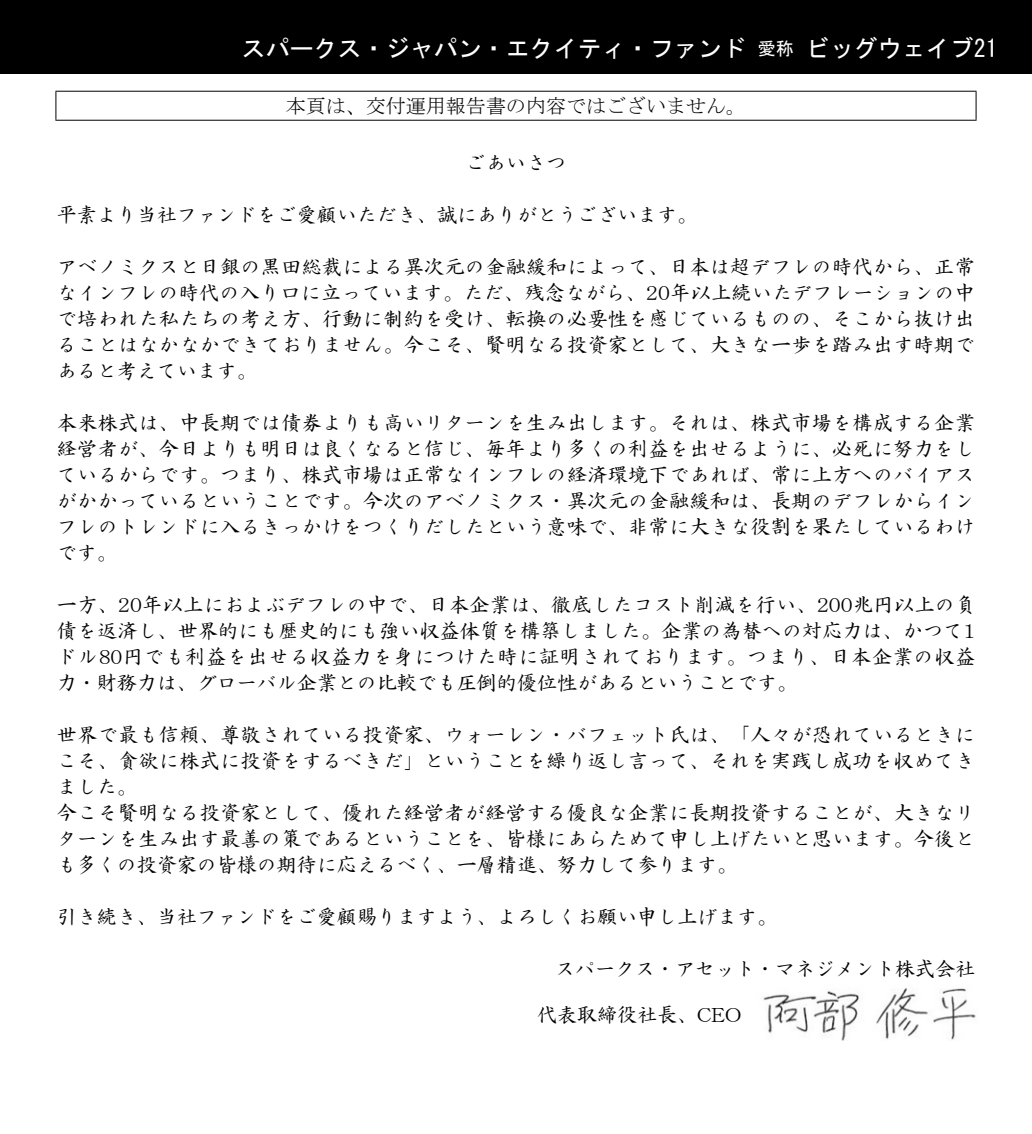
<style>
.page{position:relative;width:1032px;height:1134px;background:#fff}
.page>*{position:absolute;margin:0;border:0;box-sizing:border-box;transform-origin:0 0}
.t1{font:24px "MS Gothic";color:#fff}
.t2{font:20px/26px "HG Seikaishotai PRO";letter-spacing:.02em;color:#000;text-align:justify}
.t3{font:20px "HG Seikaishotai PRO";color:#000}
.t4{font:20px "MS Mincho";color:#000}
.s1{font-size:18px}
</style>
<div class="page">
<div style="left:0;top:0;width:1032px;height:74px;background:#000"></div>
<hr style="left:55px;top:91px;width:921px;height:1px;background:#000">
<svg style="left:55px;top:92px;width:1px;height:28px"></svg>
<svg style="left:975px;top:92px;width:1px;height:28px"></svg>
<hr style="left:55px;top:120px;width:921px;height:1px;background:#000">
<img style="left:763px;top:988px;width:213px;height:52px">
<p class="t1" style="left:242px;top:36px;width:757px">スパークス・ジャパン・エクイティ・ファンド <span class="s1">愛称</span> ビッグウェイブ21</p>
<p class="t4" style="left:286px;top:96px;width:462px">本頁は、交付運用報告書の内容ではございません。</p>
<p class="t2" style="left:466px;top:149px;width:101px">ごあいさつ</p>
<p class="t3" style="left:57px;top:204px;width:641px">平素より当社ファンドをご愛顧いただき、誠にありがとうございます。</p>
<p class="t2" style="left:57px;top:253px;width:919px">アベノミクスと日銀の黒田総裁による異次元の金融緩和によって、日本は超デフレの時代から、正常なインフレの時代の入り口に立っています。ただ、残念ながら、20年以上続いたデフレーションの中で培われた私たちの考え方、行動に制約を受け、転換の必要性を感じているものの、そこから抜け出ることはなかなかできておりません。今こそ、賢明なる投資家として、大きな一歩を踏み出す時期であると考えています。</p>
<p class="t2" style="left:57px;top:409px;width:919px">本来株式は、中長期では債券よりも高いリターンを生み出します。それは、株式市場を構成する企業経営者が、今日よりも明日は良くなると信じ、毎年より多くの利益を出せるように、必死に努力をしているからです。つまり、株式市場は正常なインフレの経済環境下であれば、常に上方へのバイアスがかかっているということです。今次のアベノミクス・異次元の金融緩和は、長期のデフレからインフレのトレンドに入るきっかけをつくりだしたという意味で、非常に大きな役割を果たしているわけです。</p>
<p class="t2" style="left:57px;top:591px;width:920px">一方、20年以上におよぶデフレの中で、日本企業は、徹底したコスト削減を行い、200兆円以上の負債を返済し、世界的にも歴史的にも強い収益体質を構築しました。企業の為替への対応力は、かつて1ドル80円でも利益を出せる収益力を身につけた時に証明されております。つまり、日本企業の収益力・財務力は、グローバル企業との比較でも圧倒的優位性があるということです。</p>
<p class="t2" style="left:57px;top:721px;width:919px;text-align:left">世界で最も信頼、尊敬されている投資家、ウォーレン・バフェット氏は、「人々が恐れているときにこそ、貪欲に株式に投資をするべきだ」ということを繰り返し言って、それを実践し成功を収めてきました。<br>今こそ賢明なる投資家として、優れた経営者が経営する優良な企業に長期投資することが、大きなリターンを生み出す最善の策であるということを、皆様にあらためて申し上げたいと思います。今後とも多くの投資家の皆様の期待に応えるべく、一層精進、努力して参ります。</p>
<p class="t3" style="left:57px;top:906px;width:721px">引き続き、当社ファンドをご愛顧賜りますよう、よろしくお願い申し上げます。</p>
<p class="t3" style="left:555px;top:958px;width:421px">スパークス・アセット・マネジメント株式会社</p>
<p class="t3" style="left:537px;top:1004px;width:206px">代表取締役社長、CEO</p>
</div>
